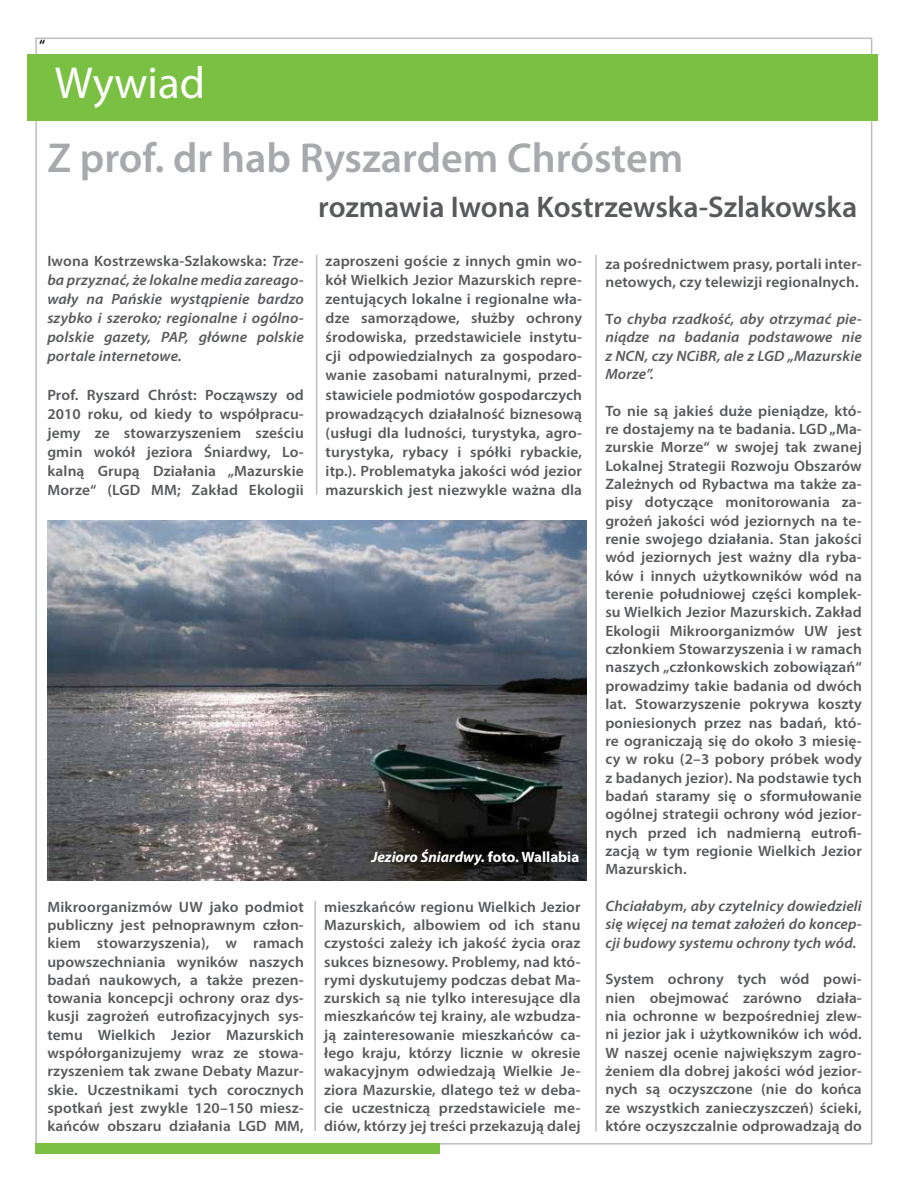
<style>
.page{position:relative;width:918px;height:1188px;background:#fff}
.page>*{position:absolute;margin:0;border:0;box-sizing:border-box;transform-origin:0 0}
.t1{font:45px "Myriad Pro";color:#fff}
.t2{font:600 42px "Myriad Pro";color:#a7a9ac}
.t3{font:600 30px "Myriad Pro";color:#58595b}
.t4{font:600 15px/18.3px "Myriad Pro";letter-spacing:.01em;color:#58595b;text-align:justify}
.t5{font:italic 600 15px/18.3px "Myriad Pro";letter-spacing:.01em;color:#58595b;text-align:justify}
.t6{font:italic 700 15px "Myriad Pro";color:#fff}
.t7{font:600 15px "Myriad Pro";color:#000}
.s1{font-style:normal}
</style>
<div class="page">
<div style="left:28px;top:54px;width:850px;height:66px;background:#7ac143"></div>
<hr style="left:595px;top:255px;width:2px;height:876px;background:#bcbec0">
<hr style="left:316px;top:255px;width:1px;height:240px;background:#bcbec0">
<div style="left:35px;top:1143px;width:405px;height:10px;background:#7bc143"></div>
<img style="left:47px;top:521px;width:540px;height:359px">
<hr style="left:314px;top:901px;width:2px;height:230px;background:#bcbec0">
<p class="t7" style="left:39px;top:36px;width:8px">“</p>
<h1 class="t1" style="left:55px;top:55px;width:152px">Wywiad</h1>
<h2 class="t2" style="left:47px;top:131px;width:638px">Z prof. dr hab Ryszardem Chróstem</h2>
<h3 class="t3" style="left:318px;top:188px;width:541px">rozmawia Iwona Kostrzewska-Szlakowska</h3>
<p class="t5" style="left:47px;top:251px;width:258px;line-height:19px"><span class="s1">Iwona Kostrzewska-Szlakowska:</span> Trze&shy;ba przyznać, że lokalne media zareago&shy;wały na Pańskie wystąpienie bardzo szybko i szeroko; regionalne i ogólno&shy;polskie gazety, PAP, główne polskie portale internetowe.</p>
<p class="t4" style="left:47px;top:385px;width:258px;line-height:19px">Prof. Ryszard Chróst: Począwszy od 2010 roku, od kiedy to współpracu&shy;jemy ze stowarzyszeniem sześciu gmin wokół jeziora Śniardwy, Lo&shy;kalną Grupą Działania „Mazurskie Morze“ (LGD MM; Zakład Ekologii</p>
<p class="t4" style="left:326px;top:251px;width:258px;line-height:19px">zaproszeni goście z innych gmin wo&shy;kół Wielkich Jezior Mazurskich repre&shy;zentujących lokalne i regionalne wła&shy;dze samorządowe, służby ochrony środowiska, przedstawiciele instytu&shy;cji odpowiedzialnych za gospodaro&shy;wanie zasobami naturalnymi, przed&shy;stawiciele podmiotów gospodarczych prowadzących działalność biznesową (usługi dla ludności, turystyka, agro&shy;turystyka, rybacy i spółki rybackie, itp.). Problematyka jakości wód jezior mazurskich jest niezwykle ważna dla</p>
<p class="t4" style="left:47px;top:897px;width:258px">Mikroorganizmów UW jako podmiot publiczny jest pełnoprawnym człon&shy;kiem stowarzyszenia), w ramach upowszechniania wyników naszych badań naukowych, a także prezen&shy;towania koncepcji ochrony oraz dys&shy;kusji zagrożeń eutrofizacyjnych sys&shy;temu Wielkich Jezior Mazurskich współorganizujemy wraz ze stowa&shy;rzyszeniem tak zwane Debaty Mazur&shy;skie. Uczestnikami tych corocznych spotkań jest zwykle 120–150 miesz&shy;kańców obszaru działania LGD MM,</p>
<p class="t6" style="left:371px;top:847px;width:209px">Jezioro Śniardwy. <span class="s1">foto. Wallabia</span></p>
<p class="t4" style="left:324px;top:897px;width:258px">mieszkańców regionu Wielkich Jezior Mazurskich, albowiem od ich stanu czystości zależy ich jakość życia oraz sukces biznesowy. Problemy, nad któ&shy;rymi dyskutujemy podczas debat Ma&shy;zurskich są nie tylko interesujące dla mieszkańców tej krainy, ale wzbudza&shy;ją zainteresowanie mieszkańców ca&shy;łego kraju, którzy licznie w okresie wakacyjnym odwiedzają Wielkie Je&shy;ziora Mazurskie, dlatego też w deba&shy;cie uczestniczą przedstawiciele me&shy;diów, którzy jej treści przekazują dalej</p>
<p class="t4" style="left:605px;top:254px;width:258px">za pośrednictwem prasy, portali inter&shy;netowych, czy telewizji regionalnych.</p>
<p class="t5" style="left:605px;top:309px;width:258px"><span class="s1">T</span>o chyba rzadkość, aby otrzymać pie&shy;niądze na badania podstawowe nie z NCN, czy NCiBR, ale z LGD „Mazurskie Morze”.</p>
<p class="t4" style="left:605px;top:401px;width:258px">To nie są jakieś duże pieniądze, któ&shy;re dostajemy na te badania. LGD „Ma&shy;zurskie Morze“ w swojej tak zwanej Lokalnej Strategii Rozwoju Obszarów Zależnych od Rybactwa ma także za&shy;pisy dotyczące monitorowania za&shy;grożeń jakości wód jeziornych na te&shy;renie swojego działania. Stan jakości wód jeziornych jest ważny dla ryba&shy;ków i innych użytkowników wód na terenie południowej części komplek&shy;su Wielkich Jezior Mazurskich. Zakład Ekologii Mikroorganizmów UW jest członkiem Stowarzyszenia i w ramach naszych „członkowskich zobowiązań“ prowadzimy takie badania od dwóch lat. Stowarzyszenie pokrywa koszty poniesionych przez nas badań, któ&shy;re ograniczają się do około 3 miesię&shy;cy w roku (2–3 pobory próbek wody z badanych jezior). Na podstawie tych badań staramy się o sformułowanie ogólnej strategii ochrony wód jezior&shy;nych przed ich nadmierną eutrofi&shy;zacją w tym regionie Wielkich Jezior Mazurskich.</p>
<p class="t5" style="left:605px;top:896px;width:258px">Chciałabym, aby czytelnicy dowiedzieli się więcej na temat założeń do koncep&shy;cji budowy systemu ochrony tych wód.</p>
<p class="t4" style="left:605px;top:970px;width:258px">System ochrony tych wód powi&shy;nien obejmować zarówno działa&shy;nia ochronne w bezpośredniej zlew&shy;ni jezior jak i użytkowników ich wód.<br>W naszej ocenie największym zagro&shy;żeniem dla dobrej jakości wód jezior&shy;nych są oczyszczone (nie do końca ze wszystkich zanieczyszczeń) ścieki, które oczyszczalnie odprowadzają do</p>
</div>
